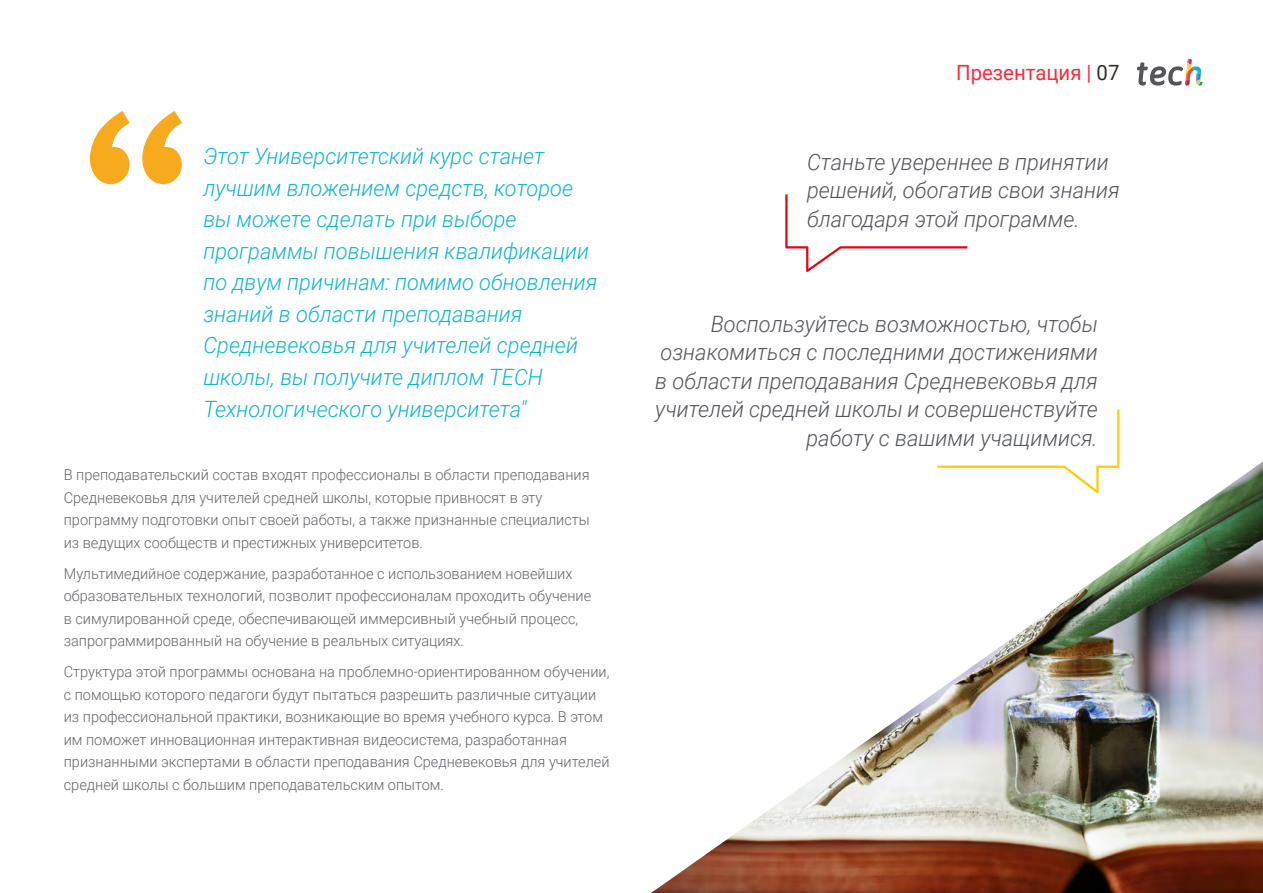
<style>
.page{position:relative;width:1263px;height:893px;background:#fff}
.page>*{position:absolute;margin:0;border:0;box-sizing:border-box;transform-origin:0 0}
.t1{font:italic 300 22.5px/31.5px "Roboto";color:#0fb6cf}
.t2{font:italic 300 22.5px/28.5px "Roboto";color:#52555b;text-align:right}
.t3{font:21px "Roboto";color:#ff293a}
.t4{font:300 15px/22.5px "Roboto";color:#61646a}
.s1{color:#312e20}
</style>
<div class="page">
<svg style="left:90px;top:111px;width:92px;height:73px"></svg>
<img style="left:651px;top:461px;width:612px;height:432px">
<svg style="left:935px;top:409px;width:185px;height:88px"></svg>
<svg style="left:785px;top:194px;width:183px;height:78px"></svg>
<svg style="left:1137px;top:59px;width:65px;height:27px"></svg>
<p class="t1" style="left:203px;top:140px;width:396px">Этот Университетский курс станет лучшим вложением средств, которое вы можете сделать при выборе программы повышения квалификации по двум причинам: помимо обновления знаний в области преподавания Средневековья для учителей средней школы, вы получите диплом TECH Технологического университета"</p>
<p class="t4" style="left:64px;top:463px;width:527px">В преподавательский состав входят профессионалы в области преподавания Средневековья для учителей средней школы, которые привносят в эту программу подготовки опыт своей работы, а также признанные специалисты из ведущих сообществ и престижных университетов.</p>
<p class="t4" style="left:64px;top:561px;width:529px">Мультимедийное содержание, разработанное с использованием новейших образовательных технологий, позволит профессионалам проходить обучение в симулированной среде, обеспечивающей иммерсивный учебный процесс, запрограммированный на обучение в реальных ситуациях.</p>
<p class="t4" style="left:64px;top:660px;width:547px">Структура этой программы основана на проблемно-ориентированном обучении, с помощью которого педагоги будут пытаться разрешить различные ситуации из профессиональной практики, возникающие во время учебного курса. В этом им поможет инновационная интерактивная видеосистема, разработанная признанными экспертами в области преподавания Средневековья для учителей средней школы с большим преподавательским опытом.</p>
<h2 class="t3" style="left:956px;top:57px;width:165px">Презентация | <span class="s1">07</span></h2>
<h1 class="t2" style="left:807px;top:147px;width:314px;text-align:left">Станьте увереннее в принятии решений, обогатив свои знания благодаря этой программе.</h1>
<h1 class="t2" style="left:655px;top:309px;width:444px">Воспользуйтесь возможностью, чтобы ознакомиться с последними достижениями в области преподавания Средневековья для учителей средней школы и совершенствуйте работу с вашими учащимися.</h1>
</div>
